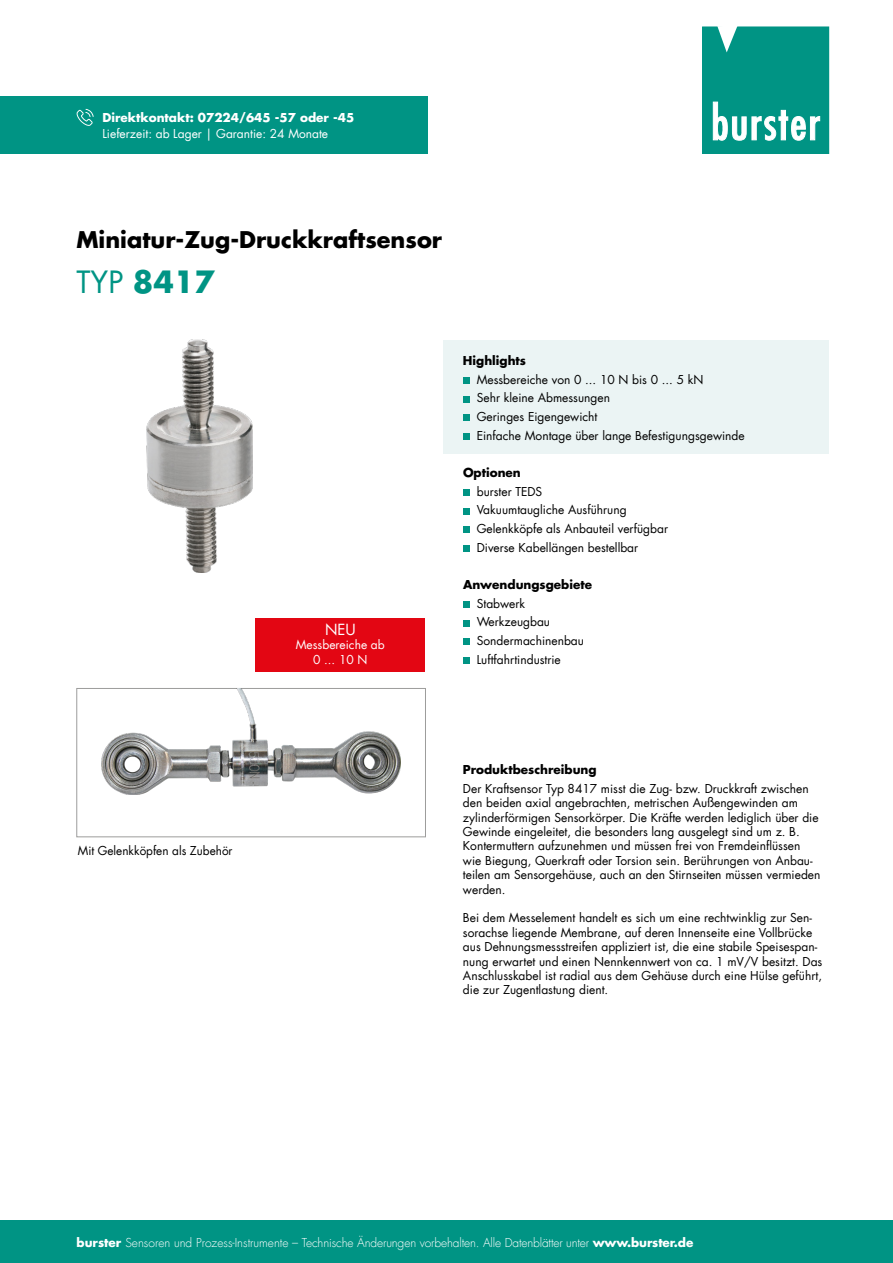
<style>
.page{position:relative;width:893px;height:1263px;background:#fff}
.page>*{position:absolute;margin:0;border:0;box-sizing:border-box;transform-origin:0 0}
.t1{font:700 30px "Futura LT";color:#009484}
.t2{font:700 22.5px "Futura LT";color:#000}
.t3{font:15px "Futura LT";color:#fff}
.t4{font:12px/14.4px "Futura LT";color:#000}
.t5{font:300 12px "Futura LT";letter-spacing:-.01em;color:#fff}
.t6{font:12px/14.4px "Futura LT";color:#fff;text-align:center}
.t7{font:700 12px "Futura LT";color:#000}
.t8{font:700 12px "Futura LT";color:#fff}
.s1{font-weight:400}
.s2{font-weight:700}
</style>
<div class="page">
<div style="left:443px;top:340px;width:386px;height:113px;background:#ebf4f4"></div>
<div style="left:463px;top:377px;width:6px;height:7px;background:#009484"></div>
<svg style="left:463px;top:396px;width:6px;height:6px"></svg>
<svg style="left:463px;top:415px;width:6px;height:6px"></svg>
<div style="left:463px;top:433px;width:6px;height:7px;background:#009484"></div>
<div style="left:463px;top:489px;width:6px;height:7px;background:#009484"></div>
<svg style="left:463px;top:508px;width:6px;height:6px"></svg>
<div style="left:463px;top:526px;width:6px;height:7px;background:#009484"></div>
<div style="left:463px;top:545px;width:6px;height:7px;background:#009484"></div>
<svg style="left:463px;top:601px;width:6px;height:6px"></svg>
<svg style="left:463px;top:620px;width:6px;height:6px"></svg>
<div style="left:463px;top:638px;width:6px;height:7px;background:#009484"></div>
<svg style="left:463px;top:657px;width:6px;height:6px"></svg>
<div style="left:0;top:96px;width:428px;height:58px;background:#009484"></div>
<div style="left:703px;top:27px;width:126px;height:127px;background:#009484"></div>
<div style="left:702px;top:26px;width:127px;height:128px;border:1px solid #009484"></div>
<svg style="left:717px;top:26px;width:20px;height:26px"></svg>
<svg style="left:712px;top:101px;width:108px;height:40px"></svg>
<div style="left:0;top:1220px;width:893px;height:43px;background:#009484"></div>
<svg style="left:77px;top:109px;width:17px;height:17px"></svg>
<div style="left:255px;top:618px;width:170px;height:54px;background:#e30613"></div>
<div style="left:77px;top:688px;width:349px;height:149px;border:1px solid #9d9d9c"></div>
<img style="left:147px;top:340px;width:105px;height:232px">
<img style="left:101px;top:689px;width:300px;height:105px">
<p class="t8" style="left:102px;top:109px;width:253px">Direktkontakt: 07224/645 -57 oder -45</p>
<p class="t6" style="left:102px;top:127px;width:227px">Lieferzeit: ab Lager | Garantie: 24 Monate</p>
<h2 class="t2" style="left:77px;top:225px;width:367px">Miniatur-Zug-Druckkraftsensor</h2>
<h1 class="t1" style="left:77px;top:262px;width:140px"><span class="s1">TYP</span> 8417</h1>
<p class="t3" style="left:325px;top:620px;width:32px">NEU</p>
<p class="t6" style="left:296px;top:638px;width:90px">Messbereiche ab<br>0 ... 10 N</p>
<p class="t7" style="left:463px;top:353px;width:65px">Highlights</p>
<p class="t4" style="left:477px;top:370px;width:269px;line-height:18.6px">Messbereiche von 0 ... 10 N bis 0 ... 5 kN<br>Sehr kleine Abmessungen<br>Geringes Eigengewicht<br>Einfache Montage über lange Befestigungsgewinde</p>
<p class="t7" style="left:463px;top:464px;width:59px">Optionen</p>
<p class="t4" style="left:477px;top:482px;width:193px;line-height:18.6px">burster TEDS<br>Vakuumtaugliche Ausführung<br>Gelenkköpfe als Anbauteil verfügbar<br>Diverse Kabellängen bestellbar</p>
<p class="t7" style="left:463px;top:576px;width:131px">Anwendungsgebiete</p>
<p class="t4" style="left:477px;top:594px;width:109px;line-height:18.6px">Stabwerk<br>Werkzeugbau<br>Sondermachinenbau<br>Luftfahrtindustrie</p>
<p class="t4" style="left:78px;top:844px;width:156px">Mit Gelenkköpfen als Zubehör</p>
<p class="t7" style="left:463px;top:762px;width:135px">Produktbeschreibung</p>
<p class="t4" style="left:463px;top:781px;width:359px">Der Kraftsensor Typ 8417 misst die Zug- bzw. Druckkraft zwischen den beiden axial angebrachten, metrischen Außengewinden am zylinderförmigen Sensorkörper. Die Kräfte werden lediglich über die Gewinde eingeleitet, die besonders lang ausgelegt sind um z. B.<br>Kontermuttern aufzunehmen und müssen frei von Fremdeinflüssen wie Biegung, Querkraft oder Torsion sein. Berührungen von Anbau&shy;teilen am Sensorgehäuse, auch an den Stirnseiten müssen vermieden werden.</p>
<p class="t4" style="left:463px;top:911px;width:361px">Bei dem Messelement handelt es sich um eine rechtwinklig zur Sen&shy;sorachse liegende Membrane, auf deren Innenseite eine Vollbrücke aus Dehnungsmessstreifen appliziert ist, die eine stabile Speisespan&shy;nung erwartet und einen Nennkennwert von ca. 1 mV/V besitzt. Das Anschlusskabel ist radial aus dem Gehäuse durch eine Hülse geführt, die zur Zugentlastung dient.</p>
<p class="t5" style="left:77px;top:1235px;width:618px"><span class="s2">burster</span> Sensoren und Prozess-Instrumente – Technische Änderungen vorbehalten. Alle Datenblätter unter <span class="s2">www.burster.de</span></p>
</div>
